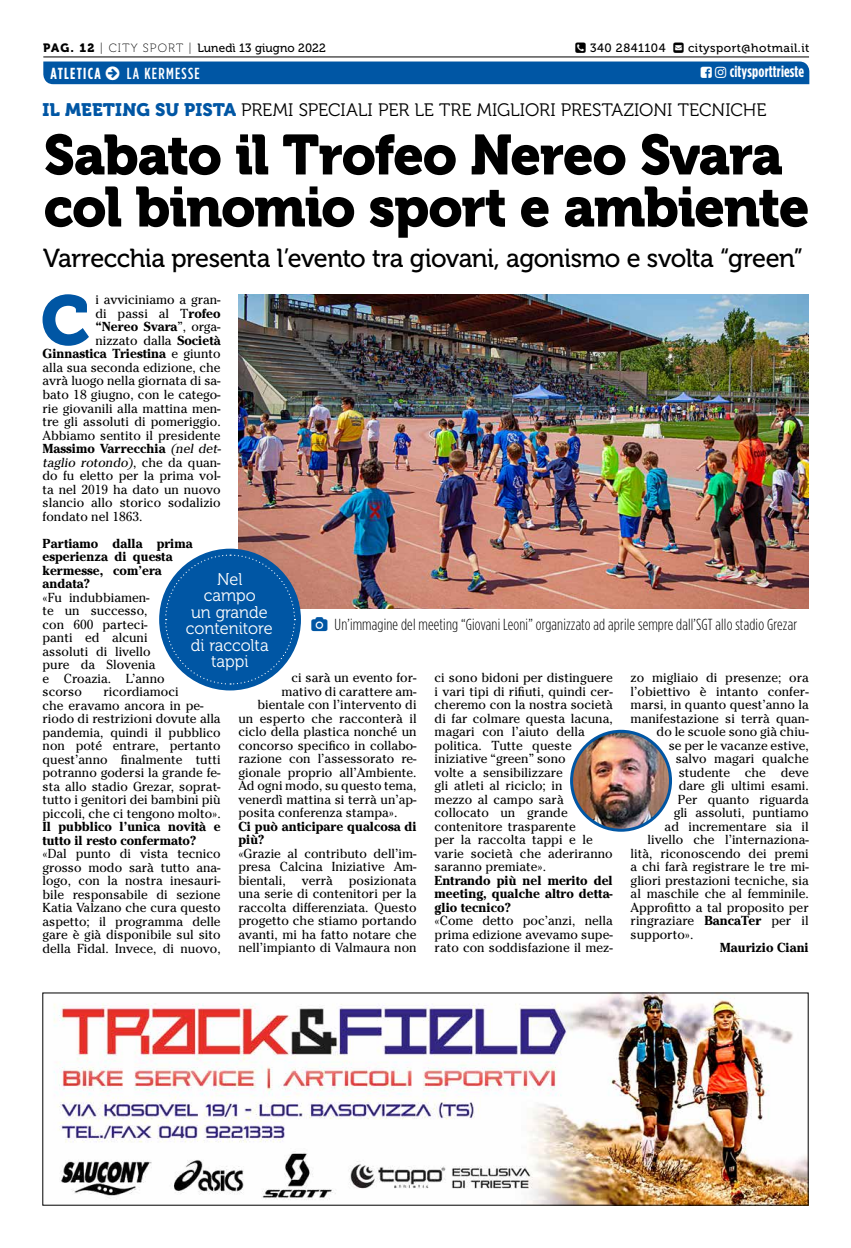
<style>
.page{position:relative;width:851px;height:1248px;background:#fff}
.page>*{position:absolute;margin:0;border:0;box-sizing:border-box;transform-origin:0 0}
.t1{font:69.6px "Museo 900";color:#0056a4}
.t2{font:56px/52px "Museo 900";letter-spacing:-.025em;color:#000}
.t3{font:26px "Museo 500";letter-spacing:-.02em;color:#000}
.t4{font:18px "Museo 300";letter-spacing:-.005em;color:#000}
.t5{font:17px/16.5px "Museo 300";color:#fff;text-align:center;scale:.96 1}
.t6{font:300 16px "Gotham Condensed";letter-spacing:.01em;color:#000}
.t7{font:700 16px "Gotham Condensed";letter-spacing:.01em;color:#fff}
.t8{font:500 16px "Gotham Condensed";letter-spacing:.08em;color:#fff}
.t9{font:700 16px "Gotham Condensed";letter-spacing:.08em;color:#fff}
.t10{font:13px/13.5px "Cheltenham";color:#000}
.t11{font:700 13px/13.5px "Cheltenham";color:#000}
.t12{font:italic 13px "Cheltenham";color:#000}
.t13{font:12px "Museo 500";letter-spacing:.01em;color:#000}
.t14{font:12px "Museo 500";letter-spacing:.04em;color:#000}
.s1{font-family:"Museo 900"}
.s2{font-family:"Museo 100"}
.s3{font-family:"Museo 900";color:#0056a4}
.s4{font-weight:700}
.s5{font-weight:400}
.s6{font-weight:400;font-style:italic}
.s7{font-style:normal}
</style>
<div class="page">
<img style="left:53px;top:994px;width:753px;height:209px">
<img style="left:238px;top:295px;width:570px;height:313px">
<div style="left:159px;top:548px;width:142px;height:142px;background:#0056a4;border-radius:50%"></div>
<svg style="left:164px;top:554px;width:131px;height:131px"></svg>
<hr style="left:43px;top:57px;width:765px;height:1px;background:#000">
<img style="left:571px;top:731px;width:99px;height:99px;border-radius:49px">
<div style="left:570px;top:729px;width:102px;height:102px;border:3px solid #0056a4;border-radius:50%"></div>
<div style="left:43px;top:61px;width:766px;height:23px;background:#0056a4"></div>
<p class="t13" style="left:43px;top:42px;width:284px"><span class="s1">PAG. 12</span> <span class="s2">| CITY SPORT |</span> Lunedì 13 giugno 2022</p>
<p class="t14" style="left:590px;top:41px;width:77px">340 2841104</p>
<p class="t14" style="left:688px;top:41px;width:123px">citysport@hotmail.it</p>
<p class="t9" style="left:51px;top:64px;width:52px">ATLETICA</p>
<p class="t8" style="left:127px;top:64px;width:74px">LA KERMESSE</p>
<p class="t7" style="left:729px;top:63px;width:76px">citysporttrieste</p>
<h3 class="t4" style="left:43px;top:100px;width:725px"><span class="s3">IL MEETING SU PISTA</span> PREMI SPECIALI PER LE TRE MIGLIORI PRESTAZIONI TECNICHE</h3>
<h2 class="t2" style="left:44px;top:129px;width:767px">Sabato il Trofeo Nereo Svara col binomio sport e ambiente</h2>
<h3 class="t3" style="left:43px;top:244px;width:761px">Varrecchia presenta l’evento tra giovani, agonismo e svolta “green”</h3>
<h1 class="t1" style="left:41px;top:281px;width:51px">C</h1>
<p class="t10" style="left:95px;top:293px;width:127px">i avviciniamo a gran-</p>
<p class="t10" style="left:95px;top:307px;width:127px">di passi al T<span class="s4">rofeo</span></p>
<p class="t11" style="left:95px;top:320px;width:127px">“Nereo Svara<span class="s5">”, orga-</span></p>
<p class="t10" style="left:95px;top:334px;width:127px">nizzato dalla <span class="s4">Società</span></p>
<p class="t11" style="left:43px;top:347px;width:180px">Ginnastica Triestina <span class="s5">e giunto</span></p>
<p class="t10" style="left:43px;top:361px;width:180px">alla sua seconda edizione, che</p>
<p class="t10" style="left:43px;top:374px;width:179px">avrà luogo nella giornata di sa-</p>
<p class="t10" style="left:43px;top:388px;width:180px">bato 18 giugno, con le catego-</p>
<p class="t10" style="left:43px;top:401px;width:180px">rie giovanili alla mattina men-</p>
<p class="t10" style="left:43px;top:415px;width:180px">tre gli assoluti di pomeriggio.</p>
<p class="t10" style="left:43px;top:428px;width:180px">Abbiamo sentito il presidente</p>
<p class="t11" style="left:43px;top:441px;width:182px">Massimo Varrecchia <span class="s6">(nel det-</span></p>
<p class="t12" style="left:43px;top:454px;width:180px">taglio rotondo)<span class="s7">, c h e d a q u a n -</span></p>
<p class="t10" style="left:43px;top:469px;width:180px">do fu eletto per la prima vol-</p>
<p class="t10" style="left:43px;top:482px;width:180px">ta nel 2019 ha dato un nuovo</p>
<p class="t10" style="left:43px;top:496px;width:180px">slancio allo storico sodalizio</p>
<p class="t10" style="left:43px;top:509px;width:101px">fondato nel 1863.</p>
<p class="t11" style="left:43px;top:536px;width:151px">Partiamo dalla prima esperienza di questa kermesse, com’era andata?</p>
<p class="t10" style="left:43px;top:590px;width:123px">«Fu indubbiamen-<br>te un successo, con 600 parteci&shy;panti ed alcuni assoluti di livello pure da Slovenia e Croazia. L’anno scorso</p>
<h3 class="t5" style="left:186px;top:571px;width:92px">Nel<br>campo<br>un grande contenitore di raccolta tappi</h3>
<p class="t6" style="left:334px;top:616px;width:464px">Un’immagine del meeting “Giovani Leoni” organizzato ad aprile sempre dall’SGT allo stadio Grezar</p>
<p class="t10" style="left:291px;top:670px;width:127px">ci sarà un evento for-</p>
<p class="t10" style="left:281px;top:684px;width:137px">mativo di carattere am-</p>
<p class="t10" style="left:257px;top:697px;width:161px">bientale con l’intervento di</p>
<p class="t10" style="left:238px;top:711px;width:180px">un esperto che racconterà il</p>
<p class="t10" style="left:238px;top:724px;width:180px">ciclo della plastica nonché un</p>
<p class="t10" style="left:238px;top:738px;width:179px">concorso specifico in collabo-</p>
<p class="t10" style="left:238px;top:751px;width:180px">razione con l’assessorato re-</p>
<p class="t10" style="left:238px;top:765px;width:180px">gionale proprio all’Ambiente.</p>
<p class="t10" style="left:238px;top:778px;width:179px">Ad ogni modo, su questo tema,</p>
<p class="t10" style="left:238px;top:792px;width:180px">venerdì mattina si terrà un’ap-</p>
<p class="t10" style="left:238px;top:805px;width:160px">posita conferenza stampa».</p>
<p class="t11" style="left:238px;top:819px;width:179px">Ci può anticipare qualcosa di più?</p>
<p class="t10" style="left:238px;top:846px;width:180px;text-align:justify">«Grazie al contributo dell’im&shy;presa Calcina Iniziative Am&shy;bientali, verrà posizionata una serie di contenitori per la raccolta differenziata. Questo progetto che stiamo portando avanti, mi ha fatto notare che nell’impianto di Valmaura non</p>
<p class="t10" style="left:434px;top:670px;width:180px">ci sono bidoni per distinguere i vari tipi di rifiuti, quindi cer&shy;cheremo con la nostra società di far colmare questa lacuna, magari con l’aiuto della politica. Tutte queste iniziative “green” sono<br>volte a sensibilizzare<br>gli atleti al riciclo; in<br>mezzo al campo sarà collocato un grande contenitore trasparente<br>per la raccolta tappi e le varie società che aderiranno saranno premiate».</p>
<p class="t11" style="left:434px;top:873px;width:180px;text-align:justify">Entrando più nel merito del meeting, qualche altro detta&shy;glio tecnico?</p>
<p class="t10" style="left:434px;top:914px;width:180px;text-align:justify">«Come detto poc’anzi, nella prima edizione avevamo supe&shy;rato con soddisfazione il mez-</p>
<p class="t10" style="left:630px;top:671px;width:180px">zo migliaio di presenze; ora</p>
<p class="t10" style="left:630px;top:684px;width:180px">l’obiettivo è intanto confer-</p>
<p class="t10" style="left:630px;top:698px;width:180px">marsi, in quanto quest’anno la</p>
<p class="t10" style="left:630px;top:711px;width:180px">manifestazione si terrà quan-</p>
<p class="t10" style="left:656px;top:725px;width:154px">do le scuole sono già chiu-</p>
<p class="t10" style="left:668px;top:738px;width:142px">se per le vacanze estive,</p>
<p class="t10" style="left:675px;top:752px;width:134px">salvo magari qualche</p>
<p class="t10" style="left:678px;top:765px;width:132px">studente che deve</p>
<p class="t10" style="left:678px;top:778px;width:131px">dare gli ultimi esami.</p>
<p class="t10" style="left:677px;top:792px;width:132px">Per quanto riguarda</p>
<p class="t10" style="left:673px;top:805px;width:137px">gli assoluti, puntiamo</p>
<p class="t10" style="left:664px;top:819px;width:146px">ad incrementare sia il</p>
<p class="t10" style="left:647px;top:832px;width:163px">livello che l’internaziona-</p>
<p class="t10" style="left:630px;top:846px;width:180px">lità, riconoscendo dei premi</p>
<p class="t10" style="left:630px;top:860px;width:180px">a chi farà registrare le tre mi-</p>
<p class="t10" style="left:630px;top:873px;width:179px">gliori prestazioni tecniche, sia</p>
<p class="t10" style="left:630px;top:887px;width:180px">al maschile che al femminile.</p>
<p class="t10" style="left:630px;top:900px;width:179px">Approfitto a tal proposito per</p>
<p class="t10" style="left:630px;top:913px;width:180px">ringraziare <span class="s4">BancaTer</span> per il</p>
<p class="t10" style="left:630px;top:927px;width:64px">supporto».</p>
<p class="t11" style="left:719px;top:940px;width:90px">Maurizio Ciani</p>
<p class="t10" style="left:43px;top:685px;width:180px;text-indent:61px">ricordiamoci<br>che eravamo ancora in pe&shy;riodo di restrizioni dovute alla pandemia, quindi il pubblico non poté entrare, pertanto quest’anno finalmente tutti potranno godersi la grande fe&shy;sta allo stadio Grezar, soprat&shy;tutto i genitori dei bambini più piccoli, che ci tengono molto».</p>
<p class="t11" style="left:43px;top:819px;width:180px">Il pubblico l’unica novità e tutto il resto confermato?</p>
<p class="t10" style="left:43px;top:847px;width:180px;text-align:justify">«Dal punto di vista tecnico grosso modo sarà tutto ana&shy;logo, con la nostra inesauri&shy;bile responsabile di sezione Katia Valzano che cura questo aspetto; il programma delle gare è già disponibile sul sito della Fidal. Invece, di nuovo,</p>
</div>
